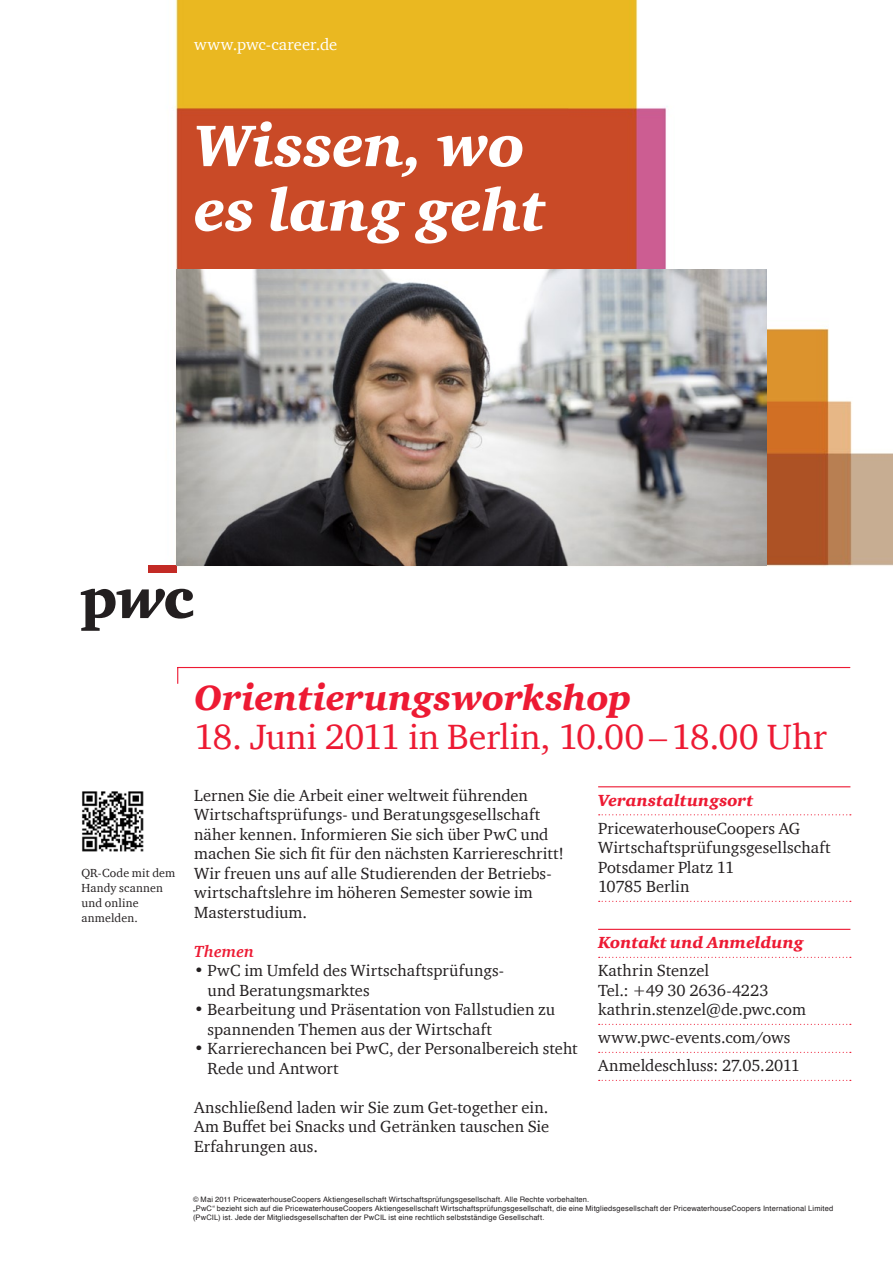
<style>
.page{position:relative;width:893px;height:1263px;background:#fff}
.page>*{position:absolute;margin:0;border:0;box-sizing:border-box;transform-origin:0 0}
.t1{font:italic 900 60px/64.5px "Charter ITC Com";letter-spacing:-.005em;color:#fff}
.t2{font:36px "Charter ITC Com";letter-spacing:-.005em;color:#ed1a33}
.t3{font:italic 900 36px "Charter ITC Com";letter-spacing:.005em;color:#ed1a33}
.Bullet{font:16.5px/19.5px "Charter ITC Com";letter-spacing:.005em;color:#231f20}
.Absatzformat_2{font:16.5px/19.5px "Charter ITC Com";letter-spacing:.005em;color:#231f20}
.ZÜ_Linien_2{font:italic 900 16.5px "Charter ITC Com";letter-spacing:.01em;color:#ed1a33}
.t4{font:16.5px "Charter ITC Com";letter-spacing:.005em;color:#fff}
.Absatzformat_2-2{font:italic 700 16.5px "Charter ITC Com";letter-spacing:.005em;color:#ed1a33}
.t5{font:12px/15px "Charter ITC Com";letter-spacing:.015em;color:#231f20}
.t6{font:7.5px/9px "Helvetica";letter-spacing:.025em;color:#231f20}
</style>
<div class="page">
<img style="left:80px;top:0;width:813px;height:1081px">
<div style="left:149px;top:565px;width:28px;height:7px;background:#c32a25"></div>
<svg style="left:81px;top:589px;width:112px;height:42px"></svg>
<img style="left:177px;top:269px;width:590px;height:296px">
<hr style="left:178px;top:667px;width:672px;height:1px;background:#ed1a33">
<svg style="left:177px;top:667px;width:1px;height:16px"></svg>
<hr style="left:598px;top:786px;width:252px;height:1px;background:#ed1a33">
<svg style="left:599px;top:814px;width:252px;height:1px"></svg>
<svg style="left:599px;top:901px;width:252px;height:1px"></svg>
<hr style="left:598px;top:929px;width:252px;height:1px;background:#ed1a33">
<svg style="left:599px;top:957px;width:252px;height:1px"></svg>
<svg style="left:599px;top:1024px;width:252px;height:1px"></svg>
<svg style="left:599px;top:1052px;width:252px;height:1px"></svg>
<svg style="left:599px;top:1080px;width:252px;height:1px"></svg>
<img style="left:81px;top:789px;width:63px;height:64px">
<p class="t4" style="left:194px;top:35px;width:145px">www.pwc-career.de</p>
<p class="t1" style="left:194px;top:114px;width:352px">Wissen, wo es lang geht</p>
<p class="t5" style="left:81px;top:865px;width:95px">QR-Code mit dem<br>Handy scannen und online anmelden.</p>
<p class="t3" style="left:194px;top:675px;width:439px">Orientierungsworkshop</p>
<p class="t2" style="left:194px;top:714px;width:634px">18. Juni 2011 in Berlin, 10.00–18.00 Uhr</p>
<p class="Bullet" style="left:194px;top:785px;width:371px">Lernen Sie die Arbeit einer weltweit führenden Wirtschaftsprüfungs- und Beratungsgesellschaft näher kennen. Informieren Sie sich über PwC und machen Sie sich fit für den nächsten Karriereschritt!<br>Wir freuen uns auf alle Studierenden der Betriebs&shy;wirtschaftslehre im höheren Semester sowie im Masterstudium.</p>
<p class="Absatzformat_2-2" style="left:194px;top:941px;width:61px">Themen</p>
<p class="Absatzformat_2" style="left:208px;top:960px;width:298px;text-indent:-13px">• PwC im Umfeld des Wirtschaftsprüfungs&shy;und Beratungsmarktes</p>
<p class="Absatzformat_2" style="left:208px;top:999px;width:349px;text-indent:-13px">• Bearbeitung und Präsentation von Fallstudien zu spannenden Themen aus der Wirtschaft</p>
<p class="Absatzformat_2" style="left:208px;top:1038px;width:371px;text-indent:-13px">• Karrierechancen bei PwC, der Personalbereich steht<br>Rede und Antwort</p>
<p class="Absatzformat_2" style="left:194px;top:1097px;width:356px;text-align:justify">Anschließend laden wir Sie zum Get-together ein.<br>Am Buffet bei Snacks und Getränken tauschen Sie Erfahrungen aus.</p>
<p class="ZÜ_Linien_2" style="left:598px;top:790px;width:157px">Veranstaltungsort</p>
<p class="Bullet" style="left:598px;top:818px;width:234px">PricewaterhouseCoopers AG<br>Wirtschaftsprüfungsgesellschaft<br>Potsdamer Platz 11<br>10785 Berlin</p>
<p class="ZÜ_Linien_2" style="left:598px;top:932px;width:207px">Kontakt und Anmeldung</p>
<p class="Bullet" style="left:598px;top:961px;width:209px">Kathrin Stenzel<br>Tel.: +49 30 2636-4223 kathrin.stenzel@de.pwc.com</p>
<p class="Bullet" style="left:598px;top:1028px;width:194px">www.pwc-events.com/ows</p>
<p class="Bullet" style="left:598px;top:1056px;width:203px">Anmeldeschluss: 27.05.2011</p>
<p class="t6" style="left:193px;top:1195px;width:642px">© Mai 2011 PricewaterhouseCoopers Aktiengesellschaft Wirtschaftsprüfungsgesellschaft. Alle Rechte vorbehalten.<br>„PwC“ bezieht sich auf die PricewaterhouseCoopers Aktiengesellschaft Wirtschaftsprüfungsgesellschaft, die eine Mitgliedsgesellschaft der PricewaterhouseCoopers International Limited (PwCIL) ist. Jede der Mitgliedsgesellschaften der PwCIL ist eine rechtlich selbstständige Gesellschaft.</p>
</div>
